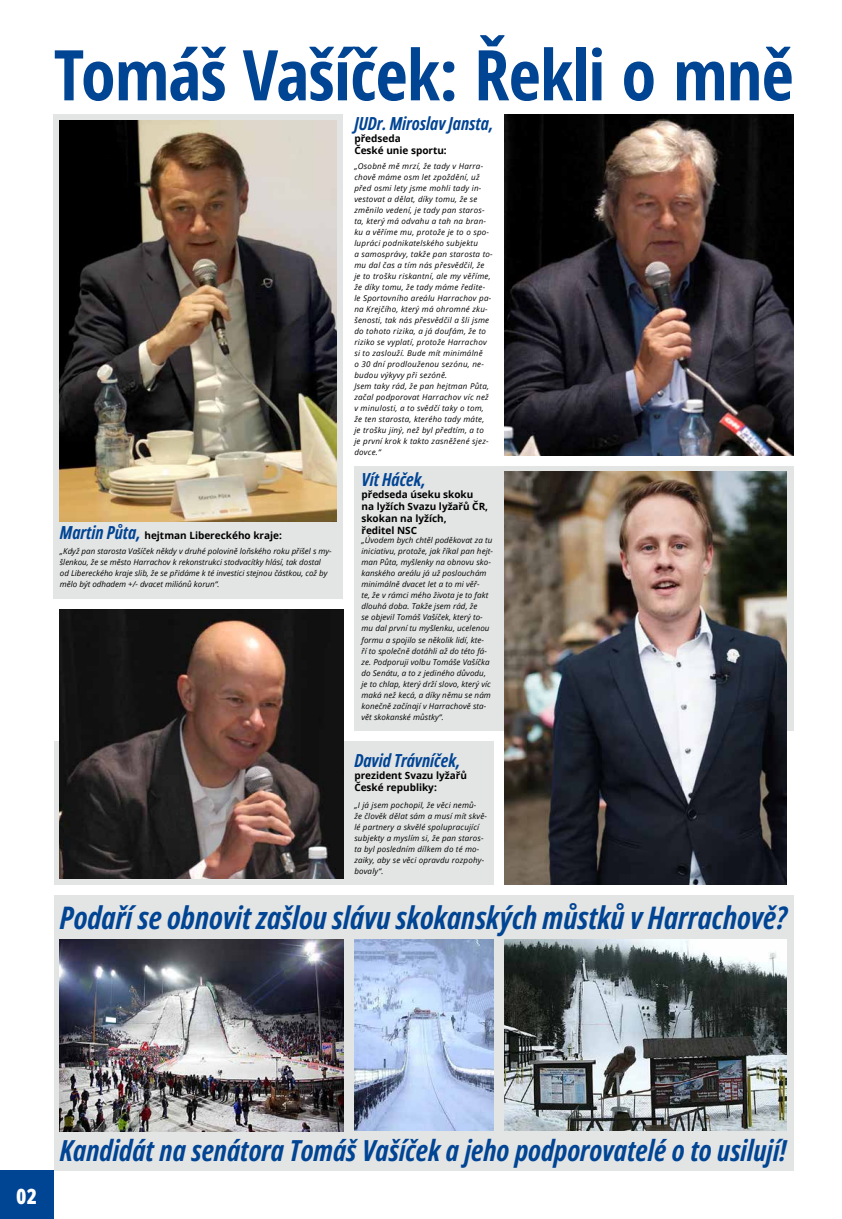
<style>
.page{position:relative;width:842px;height:1219px;background:#fff}
.page>*{position:absolute;margin:0;border:0;box-sizing:border-box;transform-origin:0 0}
.t1{font:700 condensed 70px "Open Sans";letter-spacing:-.01em;color:#004494}
.t2{font:italic 700 31.1px "Open Sans Condensed";color:#004494}
.t3{font:italic 700 29px "Open Sans Condensed";color:#004494}
.t4{font:800 21px "Open Sans Condensed";color:#fff}
.t5{font:italic 700 18px "Open Sans Condensed";color:#004494}
.t6{font:700 10px/12px "Open Sans";color:#000}
.t7{font:italic 8px/11px "Open Sans";letter-spacing:.02em;color:#000}
.t8{font:italic 8px/11px "Open Sans";color:#000}
.s1{font-family:"Open Sans Condensed";font-style:italic;font-size:18px;color:#004494}
</style>
<div class="page">
<div style="left:54px;top:114px;width:289px;height:484px;background:#e3e4e4"></div>
<div style="left:354px;top:466px;width:440px;height:264px;background:#e3e4e4"></div>
<div style="left:54px;top:741px;width:439px;height:144px;background:#e3e4e4"></div>
<img style="left:60px;top:120px;width:277px;height:401px">
<div style="left:54px;top:896px;width:740px;height:275px;background:#e3e4e4"></div>
<div style="left:0;top:1171px;width:54px;height:48px;background:#004494"></div>
<img style="left:60px;top:940px;width:283px;height:192px">
<img style="left:505px;top:940px;width:282px;height:190px">
<img style="left:354px;top:940px;width:139px;height:191px">
<img style="left:505px;top:114px;width:289px;height:341px">
<img style="left:60px;top:609px;width:283px;height:270px">
<img style="left:505px;top:472px;width:282px;height:413px">
<h1 class="t1" style="left:54px;top:26px;width:741px">Tomáš Vašíček: Řekli o mně</h1>
<p class="t6" style="left:60px;top:529px;width:224px"><span class="s1">Martin Půta,</span> hejtman Libereckého kraje:</p>
<p class="t8" style="left:60px;top:546px;width:273px">„Když pan starosta Vašíček někdy v druhé polovině loňského roku přišel s my&shy;šlenkou, že se město Harrachov k rekonstrukci stodvacítky hlásí, tak dostal od Libereckého kraje slib, že se přidáme k té investici stejnou částkou, což by mělo být odhadem +/- dvacet miliónů korun“.</p>
<h3 class="t5" style="left:354px;top:111px;width:140px">JUDr. Miroslav Jansta,</h3>
<p class="t6" style="left:354px;top:132px;width:94px">předseda<br>České unie sportu:</p>
<p class="t7" style="left:354px;top:161px;width:140px">„Osobně mě mrzí, že tady v Harra&shy;chově máme osm let zpoždění, už před osmi lety jsme mohli tady in&shy;vestovat a dělat, díky tomu, že se změnilo vedení, je tady pan staros&shy;ta, který má odvahu a tah na bran&shy;ku a věříme mu, protože je to o spo&shy;lupráci podnikatelského subjektu<br>a samosprávy, takže pan starosta to&shy;mu dal čas a tím nás přesvědčil, že je to trošku riskantní, ale my věříme, že díky tomu, že tady máme ředite&shy;le Sportovního areálu Harrachov pa&shy;na Krejčího, který má ohromné zku&shy;šenosti, tak nás přesvědčil a šli jsme do tohoto rizika, a já doufám, že to riziko se vyplatí, protože Harrachov si to zaslouží. Bude mít minimálně<br>o 30 dní prodlouženou sezónu, ne&shy;budou výkyvy při sezóně.<br>Jsem taky rád, že pan hejtman Půta, začal podporovat Harrachov víc než v minulosti, a to svědčí taky o tom, že ten starosta, kterého tady máte,<br>je trošku jiný, než byl předtím, a to<br>je první krok k takto zasněžené sjez&shy;dovce.“</p>
<h3 class="t5" style="left:361px;top:466px;width:66px">Vít Háček,</h3>
<p class="t6" style="left:361px;top:488px;width:128px">předseda úseku skoku na lyžích Svazu lyžařů ČR, skokan na lyžích,<br>ředitel NSC</p>
<p class="t7" style="left:361px;top:535px;width:133px">„Úvodem bych chtěl poděkovat za tu iniciativu, protože, jak říkal pan hejt&shy;man Půta, myšlenky na obnovu sko&shy;kanského areálu já už poslouchám minimálně dvacet let a to mi věř-<br>te, že v rámci mého života je to fakt dlouhá doba. Takže jsem rád, že<br>se objevil Tomáš Vašíček, který to&shy;mu dal první tu myšlenku, ucelenou formu a spojilo se několik lidí, kte-<br>ří to společně dotáhli až do této fá&shy;ze. Podporuji volbu Tomáše Vašíčka do Senátu, a to z jediného důvodu, je to chlap, který drží slovo, který víc maká než kecá, a díky němu se nám konečně začínají v Harrachově sta&shy;vět skokanské můstky“.</p>
<h3 class="t5" style="left:354px;top:747px;width:107px">David Trávníček,</h3>
<p class="t6" style="left:354px;top:769px;width:114px">prezident Svazu lyžařů<br>České republiky:</p>
<p class="t7" style="left:354px;top:799px;width:134px">„I já jsem pochopil, že věci nemů-<br>že člověk dělat sám a musí mít skvě&shy;lé partnery a skvělé spolupracující subjekty a myslím si, že pan staros&shy;ta byl posledním dílkem do té mo&shy;zaiky, aby se věci opravdu rozpohy&shy;bovaly“.</p>
<h2 class="t2" style="left:60px;top:896px;width:728px">Podaří se obnovit zašlou slávu skokanských můstků v Harrachově?</h2>
<h3 class="t4" style="left:16px;top:1182px;width:22px">02</h3>
<h3 class="t3" style="left:60px;top:1130px;width:728px">Kandidát na senátora Tomáš Vašíček a jeho podporovatelé o to usilují!</h3>
</div>
